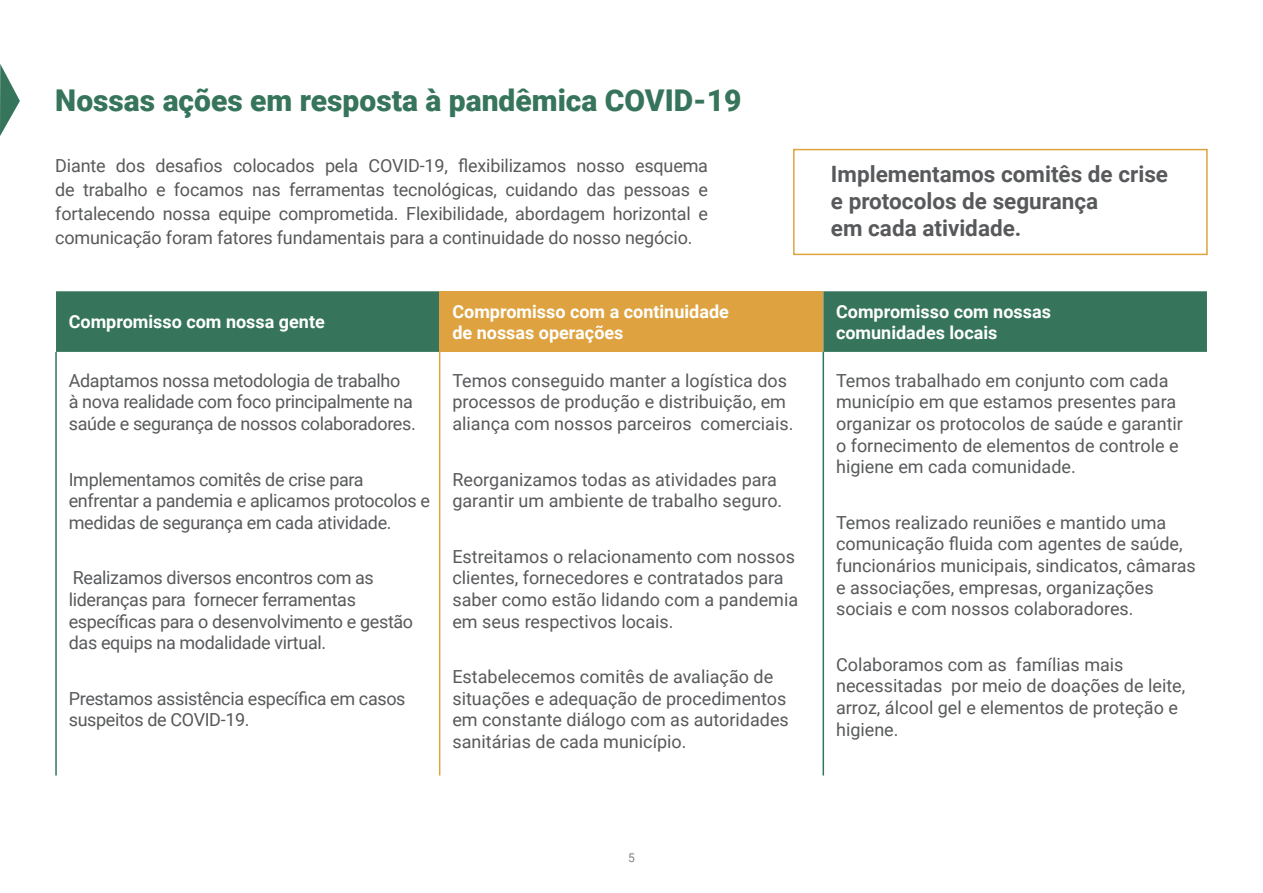
<style>
.page{position:relative;width:1263px;height:893px;background:#fff}
.page>*{position:absolute;margin:0;border:0;box-sizing:border-box;transform-origin:0 0}
.t1{font:900 30px "Roboto";color:#36755c}
.t2{font:700 22.5px/27px "Roboto";color:#58595b}
.t3{font:18px/21.6px "Roboto";color:#58595b}
.t4{font:18px/21.6px "Roboto";letter-spacing:-.02em;color:#58595b}
.t5{font:700 18px/21.6px "Roboto";color:#fff}
.t6{font:12px "Roboto";color:#808285}
</style>
<div class="page">
<div style="left:56px;top:291px;width:1151px;height:61px;background:#36755c"></div>
<div style="left:440px;top:291px;width:383px;height:61px;background:#dea340"></div>
<hr style="left:55px;top:352px;width:2px;height:423px;background:#36755c">
<hr style="left:822px;top:352px;width:2px;height:423px;background:#36755c">
<hr style="left:439px;top:352px;width:1px;height:423px;background:#dea340">
<svg style="left:0;top:64px;width:20px;height:72px"></svg>
<div style="left:793px;top:149px;width:415px;height:106px;border:2px solid #dea340"></div>
<h1 class="t1" style="left:55px;top:80px;width:688px">Nossas ações em resposta à pandêmica COVID-19</h1>
<p class="t3" style="left:55px;top:153px;width:654px;line-height:24px;text-align:justify">Diante dos desafios colocados pela COVID-19, flexibilizamos nosso esquema de trabalho e focamos nas ferramentas tecnológicas, cuidando das pessoas e fortalecendo nossa equipe comprometida. Flexibilidade, abordagem horizontal e comunicação foram fatores fundamentais para a continuidade do nosso negócio.</p>
<p class="t2" style="left:831px;top:160px;width:339px">Implementamos comitês de crise e protocolos de segurança<br>em cada atividade.</p>
<p class="t5" style="left:69px;top:310px;width:258px">Compromisso com nossa gente</p>
<p class="t5" style="left:452px;top:300px;width:278px">Compromisso com a continuidade de nossas operações</p>
<p class="t5" style="left:836px;top:300px;width:216px">Compromisso com nossas comunidades locais</p>
<p class="t4" style="left:69px;top:369px;width:348px">Adaptamos nossa metodologia de trabalho<br>à nova realidade com foco principalmente na saúde e segurança de nossos colaboradores.</p>
<p class="t4" style="left:69px;top:468px;width:363px">Implementamos comitês de crise para enfrentar a pandemia e aplicamos protocolos e medidas de segurança em cada atividade.</p>
<p class="t4" style="left:69px;top:566px;width:346px">Realizamos diversos encontros com as lideranças para fornecer ferramentas específicas para o desenvolvimento e gestão das equips na modalidade virtual.</p>
<p class="t4" style="left:69px;top:687px;width:338px">Prestamos assistência específica em casos suspeitos de COVID-19.</p>
<p class="t3" style="left:836px;top:369px;width:348px">Temos trabalhado em conjunto com cada município em que estamos presentes para organizar os protocolos de saúde e garantir o fornecimento de elementos de controle e higiene em cada comunidade.</p>
<p class="t3" style="left:836px;top:511px;width:361px">Temos realizado reuniões e mantido uma comunicação fluida com agentes de saúde, funcionários municipais, sindicatos, câmaras e associações, empresas, organizações sociais e com nossos colaboradores.</p>
<p class="t3" style="left:452px;top:369px;width:343px">Temos conseguido manter a logística dos processos de produção e distribuição, em aliança com nossos parceiros comerciais.</p>
<p class="t3" style="left:452px;top:468px;width:331px">Reorganizamos todas as atividades para garantir um ambiente de trabalho seguro.</p>
<p class="t3" style="left:452px;top:545px;width:347px">Estreitamos o relacionamento com nossos clientes, fornecedores e contratados para saber como estão lidando com a pandemia em seus respectivos locais.</p>
<p class="t3" style="left:452px;top:665px;width:338px">Estabelecemos comitês de avaliação de situações e adequação de procedimentos em constante diálogo com as autoridades sanitárias de cada município.</p>
<p class="t3" style="left:836px;top:653px;width:351px">Colaboramos com as famílias mais necessitadas por meio de doações de leite, arroz, álcool gel e elementos de proteção e higiene.</p>
<p class="t6" style="left:628px;top:849px;width:8px">5</p>
</div>
